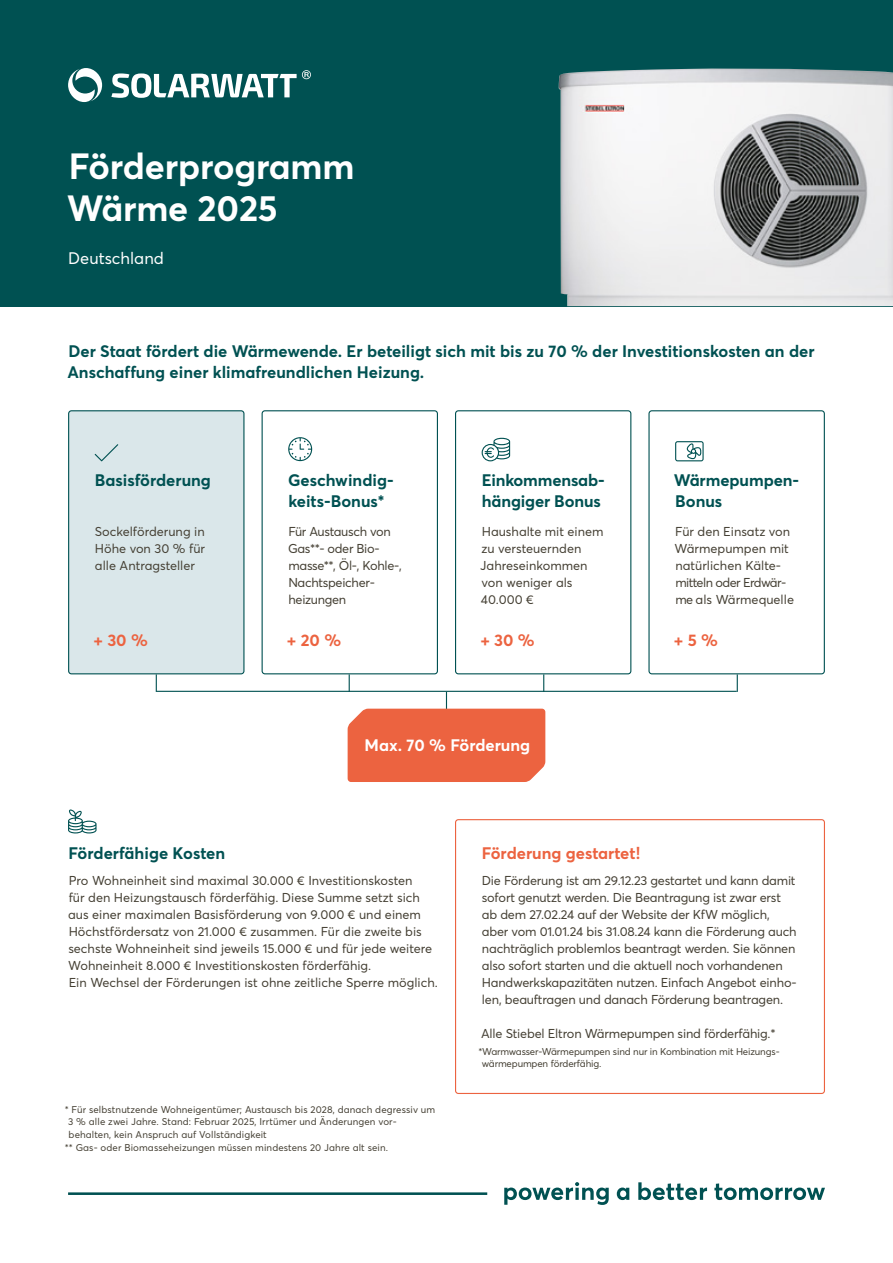
<style>
.page{position:relative;width:893px;height:1263px;background:#fff}
.page>*{position:absolute;margin:0;border:0;box-sizing:border-box;transform-origin:0 0}
.t1{font:700 36px/42.5px "Averta";letter-spacing:-.005em;color:#fff}
.t2{font:700 16.5px/21.3px "Averta";color:#005152}
.t3{font:700 16.5px "Averta";color:#ec6340}
.t4{font:700 16.5px "Averta";color:#fff}
.t5{font:16.5px "Averta";color:#fff}
.t6{font:12.75px/17px "Averta";letter-spacing:-.015em;color:#454034}
.t7{font:9.75px "Averta";letter-spacing:.01em;color:#454034}
.t8{font:9.75px/12.8px "Averta";letter-spacing:-.015em;color:#454034}
</style>
<div class="page">
<div style="left:0;top:0;width:893px;height:306px;background:#005152"></div>
<svg style="left:68px;top:68px;width:243px;height:34px"></svg>
<svg style="left:68px;top:1182px;width:757px;height:23px"></svg>
<img style="left:559px;top:69px;width:334px;height:237px">
<div style="left:69px;top:411px;width:175px;height:263px;background:#dae7ea;border-radius:3px"></div>
<svg style="left:95px;top:444px;width:23px;height:17px"></svg>
<div style="left:68px;top:410px;width:176px;height:264px;border:1px solid #005152;border-radius:3px"></div>
<svg style="left:288px;top:437px;width:24px;height:24px"></svg>
<div style="left:262px;top:410px;width:176px;height:264px;border:1px solid #005152;border-radius:3px"></div>
<svg style="left:482px;top:438px;width:28px;height:23px"></svg>
<div style="left:455px;top:410px;width:176px;height:264px;border:1px solid #005152;border-radius:3px"></div>
<svg style="left:675px;top:441px;width:29px;height:20px"></svg>
<div style="left:648px;top:410px;width:177px;height:264px;border:1px solid #005152;border-radius:3px"></div>
<div style="left:455px;top:819px;width:370px;height:275px;border:1px solid #ec6340;border-radius:3px"></div>
<svg style="left:68px;top:809px;width:29px;height:24px"></svg>
<hr style="left:156px;top:691px;width:581px;height:1px;background:#005152">
<svg style="left:156px;top:674px;width:1px;height:18px"></svg>
<svg style="left:737px;top:674px;width:1px;height:18px"></svg>
<svg style="left:348px;top:674px;width:197px;height:108px"></svg>
<h1 class="t1" style="left:67px;top:144px;width:289px">Förderprogramm<br>Wärme 2025</h1>
<p class="t5" style="left:68px;top:247px;width:97px">Deutschland</p>
<p class="t2" style="left:67px;top:340px;width:749px">Der Staat fördert die Wärmewende. Er beteiligt sich mit bis zu 70 % der Investitionskosten an der<br>Anschaffung einer klimafreundlichen Heizung.</p>
<p class="t2" style="left:95px;top:469px;width:118px">Basisförderung</p>
<p class="t6" style="left:95px;top:523px;width:112px;text-align:justify">Sockelförderung in Höhe von 30 % für alle Antragsteller</p>
<p class="t3" style="left:93px;top:630px;width:56px">+ 30 %</p>
<p class="t2" style="left:288px;top:469px;width:107px">Geschwindig&shy;keits-Bonus*</p>
<p class="t6" style="left:288px;top:523px;width:115px">Für Austausch von<br>Gas**- oder Bio&shy;masse**, Öl-, Kohle-,<br>Nachtspeicher&shy;heizungen</p>
<p class="t3" style="left:287px;top:630px;width:56px">+ 20 %</p>
<p class="t2" style="left:482px;top:469px;width:124px">Einkommensab&shy;hängiger Bonus</p>
<p class="t6" style="left:480px;top:523px;width:125px">Haushalte mit einem zu versteuernden<br>Jahreseinkommen von weniger als<br>40.000 €</p>
<p class="t3" style="left:480px;top:630px;width:56px">+ 30 %</p>
<p class="t4" style="left:365px;top:735px;width:167px">Max. 70 % Förderung</p>
<p class="t2" style="left:674px;top:469px;width:127px">Wärmepumpen-<br>Bonus</p>
<p class="t6" style="left:675px;top:523px;width:121px">Für den Einsatz von<br>Wärmepumpen mit natürlichen Kälte&shy;mitteln oder Erdwär&shy;me als Wärmequelle</p>
<p class="t3" style="left:674px;top:630px;width:46px">+ 5 %</p>
<p class="t2" style="left:69px;top:842px;width:158px">Förderfähige Kosten</p>
<p class="t6" style="left:68px;top:871px;width:371px">Pro Wohneinheit sind maximal 30.000 € Investitionskosten<br>für den Heizungstausch förderfähig. Diese Summe setzt sich aus einer maximalen Basisförderung von 9.000 € und einem Höchstfördersatz von 21.000 € zusammen. Für die zweite bis sechste Wohneinheit sind jeweils 15.000 € und für jede weitere Wohneinheit 8.000 € Investitionskosten förderfähig.<br>Ein Wechsel der Förderungen ist ohne zeitliche Sperre möglich.</p>
<p class="t7" style="left:65px;top:1103px;width:372px">* Für selbstnutzende Wohneigentümer; Austausch bis 2028, danach degressiv um</p>
<p class="t7" style="left:68px;top:1116px;width:330px">3 % alle zwei Jahre. Stand: Februar 2025, Irrtümer und Änderungen vor-</p>
<p class="t7" style="left:69px;top:1128px;width:200px">behalten, kein Anspruch auf Vollständigkeit</p>
<p class="t7" style="left:65px;top:1141px;width:325px">** Gas- oder Biomasseheizungen müssen mindestens 20 Jahre alt sein.</p>
<p class="t3" style="left:482px;top:843px;width:160px">Förderung gestartet!</p>
<p class="t6" style="left:482px;top:871px;width:316px">Die Förderung ist am 29.12.23 gestartet und kann damit sofort genutzt werden. Die Beantragung ist zwar erst ab dem 27.02.24 auf der Website der KfW möglich, aber vom 01.01.24 bis 31.08.24 kann die Förderung auch nachträglich problemlos beantragt werden. Sie können also sofort starten und die aktuell noch vorhandenen Handwerkskapazitäten nutzen. Einfach Angebot einho&shy;len, beauftragen und danach Förderung beantragen.</p>
<p class="t6" style="left:481px;top:1024px;width:296px">Alle Stiebel Eltron Wärmepumpen sind förderfähig.*</p>
<p class="t8" style="left:482px;top:1045px;width:299px;text-indent:-4px">*Warmwasser-Wärmepumpen sind nur in Kombination mit Heizungs&shy;wärmepumpen förderfähig.</p>
</div>
